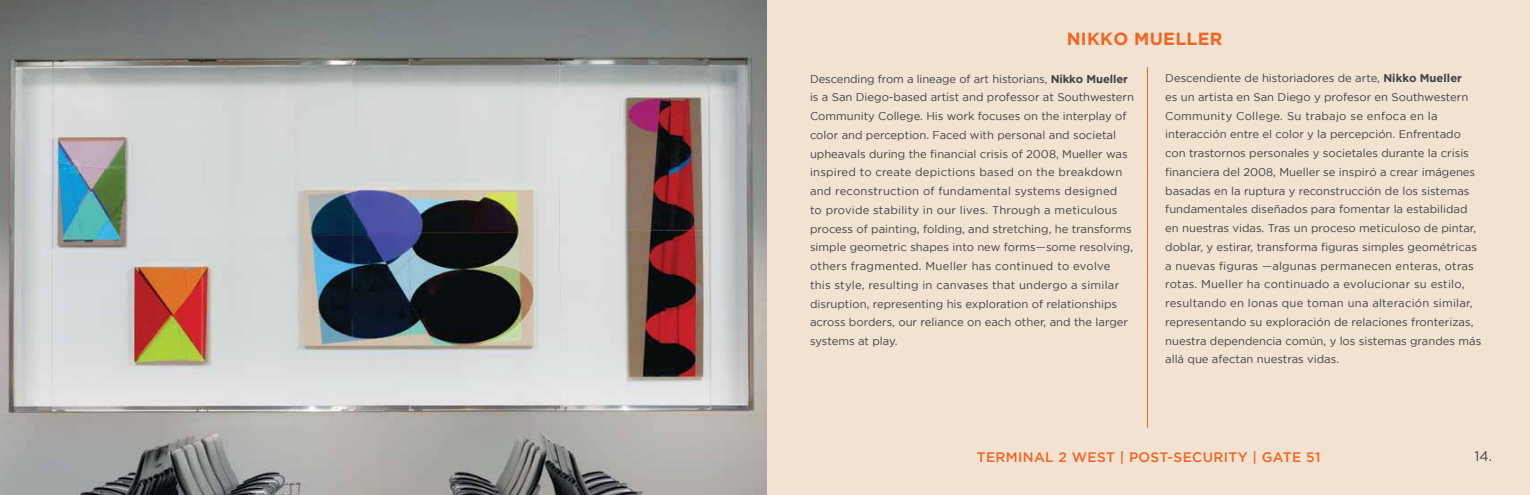
<style>
.page{position:relative;width:1530px;height:495px;background:#fff}
.page>*{position:absolute;margin:0;border:0;box-sizing:border-box;transform-origin:0 0}
.t1{font:700 17.5px "Gotham";letter-spacing:.02em;color:#f26522}
.t2{font:500 13.75px "Gotham";letter-spacing:.025em;color:#f26522}
.t3{font:13.75px "Gotham";color:#414042}
.t4{font:11.25px/18.8px "Gotham";color:#414042}
.s1{font-weight:700}
</style>
<div class="page">
<div style="left:740px;top:0;width:790px;height:495px;background:#f1e2d2"></div>
<hr style="left:1147px;top:67px;width:1px;height:361px;background:#f26522">
<img style="left:0;top:0;width:767px;height:495px">
<h1 class="t1" style="left:1067px;top:28px;width:157px">NIKKO MUELLER</h1>
<p class="t4" style="left:810px;top:69px;width:326px">Descending from a lineage of art historians, <span class="s1">Nikko Mueller </span>is a San Diego-based artist and professor at Southwestern Community College. His work focuses on the interplay of color and perception. Faced with personal and societal upheavals during the financial crisis of 2008, Mueller was inspired to create depictions based on the breakdown and reconstruction of fundamental systems designed<br>to provide stability in our lives. Through a meticulous process of painting, folding, and stretching, he transforms simple geometric shapes into new forms—some resolving, others fragmented. Mueller has continued to evolve<br>this style, resulting in canvases that undergo a similar disruption, representing his exploration of relationships across borders, our reliance on each other, and the larger systems at play.</p>
<p class="t4" style="left:1165px;top:69px;width:318px">Descendiente de historiadores de arte, <span class="s1">Nikko Mueller<br></span>es un artista en San Diego y profesor en Southwestern Community College. Su trabajo se enfoca en la interacción entre el color y la percepción. Enfrentado con trastornos personales y societales durante la crisis financiera del 2008, Mueller se inspiró a crear imágenes basadas en la ruptura y reconstrucción de los sistemas fundamentales diseñados para fomentar la estabilidad en nuestras vidas. Tras un proceso meticuloso de pintar, doblar, y estirar, transforma figuras simples geométricas a nuevas figuras —algunas permanecen enteras, otras rotas. Mueller ha continuado a evolucionar su estilo, resultando en lonas que toman una alteración similar, representando su exploración de relaciones fronterizas, nuestra dependencia común, y los sistemas grandes más allá que afectan nuestras vidas.</p>
<p class="t2" style="left:977px;top:449px;width:345px">TERMINAL 2 WEST | POST-SECURITY | GATE 51</p>
<p class="t3" style="left:1474px;top:448px;width:19px">14.</p>
</div>
